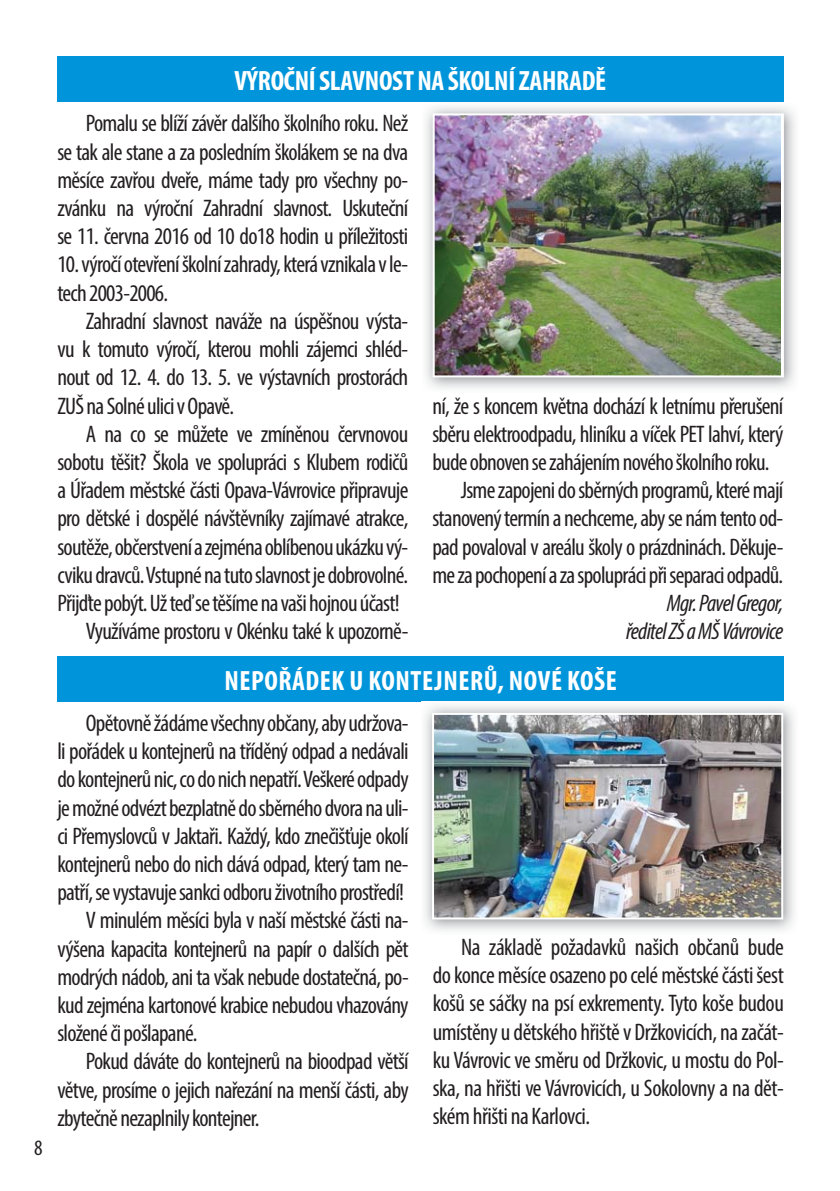
<style>
.page{position:relative;width:840px;height:1191px;background:#fff}
.page>*{position:absolute;margin:0;border:0;box-sizing:border-box;transform-origin:0 0}
.t1{font:700 condensed 28px "Myriad Pro";color:#fff}
.t2{font:700 condensed 28px "Myriad Pro";letter-spacing:.02em;color:#fff}
.t3{font:condensed 24px/28.2px "Myriad Pro";letter-spacing:-.03em;color:#231f20;text-align:justify}
.t4{font:italic condensed 24px/28.2px "Myriad Pro";letter-spacing:-.03em;color:#231f20;text-align:right}
.t5{font:condensed 22px "Myriad Pro";color:#231f20}
</style>
<div class="page">
<div style="left:57px;top:57px;width:726px;height:45px;background:#0095da"></div>
<div style="left:57px;top:656px;width:726px;height:46px;background:#0095da"></div>
<img style="left:424px;top:705px;width:370px;height:226px">
<img style="left:432px;top:713px;width:350px;height:206px">
<img style="left:432px;top:113px;width:351px;height:264px">
<p class="t5" style="left:34px;top:1139px;width:10px">8</p>
<p class="t1" style="left:234px;top:70px;width:373px">VÝROČNÍ SLAVNOST NA ŠKOLNÍ ZAHRADĚ</p>
<p class="t3" style="left:57px;top:112px;width:352px;text-indent:28px">Pomalu se blíží závěr dalšího školního roku. Než se tak ale stane a za posledním školákem se na dva měsíce zavřou dveře, máme tady pro všechny po&shy;zvánku na výroční Zahradní slavnost. Uskuteční se 11. června 2016 od 10 do18 hodin u příležitosti</p>
<p class="t3" style="left:57px;top:253px;width:352px">10. výročí otevření školní zahrady, která vznikala v le&shy;tech 2003-2006.</p>
<p class="t3" style="left:57px;top:309px;width:352px;text-indent:28px">Zahradní slavnost naváže na úspěšnou výsta&shy;vu k tomuto výročí, kterou mohli zájemci shléd&shy;nout od 12. 4. do 13. 5. ve výstavních prostorách ZUŠ na Solné ulici v Opavě.</p>
<p class="t3" style="left:86px;top:422px;width:324px">A na co se můžete ve zmíněnou červnovou</p>
<p class="t3" style="left:57px;top:450px;width:352px">sobotu těšit? Škola ve spolupráci s Klubem rodičů</p>
<p class="t3" style="left:57px;top:478px;width:352px">a Úřadem městské části Opava-Vávrovice připravuje</p>
<p class="t3" style="left:57px;top:507px;width:352px">pro dětské i dospělé návštěvníky zajímavé atrakce,</p>
<p class="t3" style="left:57px;top:535px;width:352px">soutěže, občerstvení a zejména oblíbenou ukázku vý-</p>
<p class="t3" style="left:57px;top:563px;width:352px">cviku dravců. Vstupné na tuto slavnost je dobrovolné.</p>
<p class="t3" style="left:57px;top:591px;width:344px">Přijďte pobýt. Už teď se těšíme na vaši hojnou účast!</p>
<p class="t3" style="left:86px;top:619px;width:324px">Využíváme prostoru v Okénku také k upozorně-</p>
<p class="t3" style="left:432px;top:394px;width:352px">ní, že s koncem května dochází k letnímu přerušení</p>
<p class="t3" style="left:432px;top:422px;width:352px">sběru elektroodpadu, hliníku a víček PET lahví, který</p>
<p class="t3" style="left:432px;top:450px;width:338px">bude obnoven se zahájením nového školního roku.</p>
<p class="t3" style="left:460px;top:478px;width:324px">Jsme zapojeni do sběrných programů, které mají</p>
<p class="t3" style="left:432px;top:507px;width:352px">stanovený termín a nechceme, aby se nám tento od-</p>
<p class="t3" style="left:432px;top:535px;width:352px">pad povaloval v areálu školy o prázdninách. Děkuje-</p>
<p class="t3" style="left:432px;top:563px;width:352px">me za pochopení a za spolupráci při separaci odpadů.</p>
<p class="t4" style="left:625px;top:591px;width:158px">Mgr. Pavel Gregor, ředitel ZŠ a MŠ Vávrovice</p>
<p class="t2" style="left:224px;top:669px;width:393px">NEPOŘÁDEK U KONTEJNERŮ, NOVÉ KOŠE</p>
<p class="t3" style="left:86px;top:711px;width:324px">Opětovně žádáme všechny občany, aby udržova-</p>
<p class="t3" style="left:57px;top:739px;width:352px">li pořádek u kontejnerů na tříděný odpad a nedávali</p>
<p class="t3" style="left:57px;top:767px;width:352px">do kontejnerů nic, co do nich nepatří. Veškeré odpady</p>
<p class="t3" style="left:57px;top:796px;width:352px">je možné odvézt bezplatně do sběrného dvora na uli-</p>
<p class="t3" style="left:57px;top:824px;width:352px">ci Přemyslovců v Jaktaři. Každý, kdo znečišťuje okolí</p>
<p class="t3" style="left:57px;top:852px;width:352px">kontejnerů nebo do nich dává odpad, který tam ne-</p>
<p class="t3" style="left:57px;top:880px;width:348px">patří, se vystavuje sankci odboru životního prostředí!</p>
<p class="t3" style="left:86px;top:908px;width:324px">V minulém měsíci byla v naší městské části na-</p>
<p class="t3" style="left:57px;top:937px;width:352px">výšena kapacita kontejnerů na papír o dalších pět</p>
<p class="t3" style="left:57px;top:965px;width:352px">modrých nádob, ani ta však nebude dostatečná, po-</p>
<p class="t3" style="left:57px;top:993px;width:352px">kud zejména kartonové krabice nebudou vhazovány</p>
<p class="t3" style="left:57px;top:1021px;width:141px">složené či pošlapané.</p>
<p class="t3" style="left:86px;top:1049px;width:324px">Pokud dáváte do kontejnerů na bioodpad větší</p>
<p class="t3" style="left:57px;top:1078px;width:352px">větve, prosíme o jejich nařezání na menší části, aby</p>
<p class="t3" style="left:57px;top:1106px;width:203px">zbytečně nezaplnily kontejner.</p>
<p class="t3" style="left:432px;top:935px;width:352px;text-indent:28px">Na základě požadavků našich občanů bude do konce měsíce osazeno po celé městské části šest košů se sáčky na psí exkrementy. Tyto koše budou umístěny u dětského hřiště v Držkovicích, na začát&shy;ku Vávrovic ve směru od Držkovic, u mostu do Pol&shy;ska, na hřišti ve Vávrovicích, u Sokolovny a na dět&shy;ském hřišti na Karlovci.</p>
</div>
